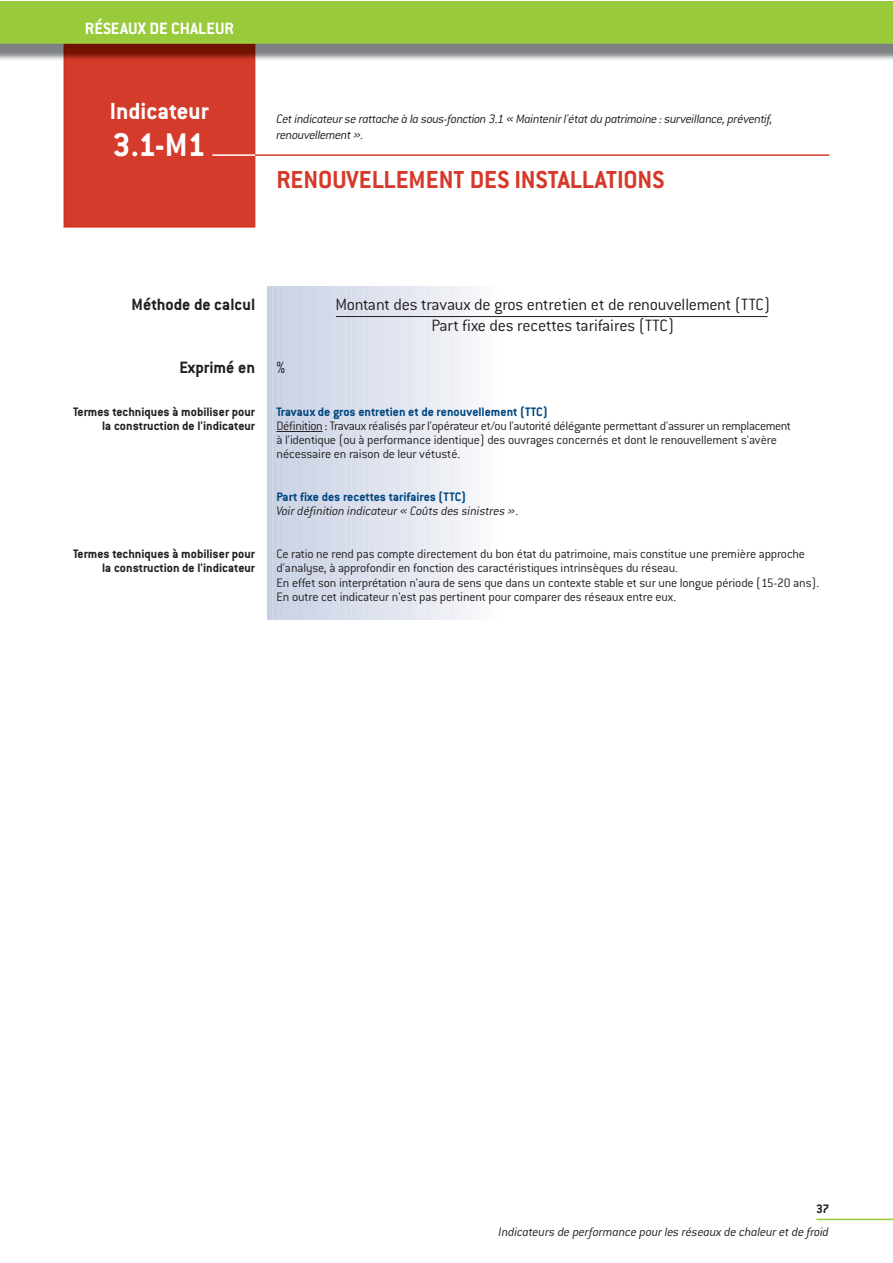
<style>
.page{position:relative;width:893px;height:1263px;background:#fff}
.page>*{position:absolute;margin:0;border:0;box-sizing:border-box;transform-origin:0 0}
.t1{font:700 36px "Conduit ITC";color:#fff}
.t2{font:700 27px "Conduit ITC";color:#d53929}
.t3{font:700 25.5px "Conduit ITC";color:#fff}
.t4{font:300 18px/21px "Conduit ITC";letter-spacing:-.015em;color:#231f20;text-align:center}
.t5{font:700 18px "Conduit ITC";color:#231f20}
.t6{font:700 18px "Conduit ITC";color:#fff}
.t7{font:300 13.5px/14.2px "Conduit ITC";letter-spacing:-.015em;color:#231f20}
.t8{font:italic 300 13.5px/14.2px "Conduit ITC";letter-spacing:-.015em;color:#231f20}
.t9{font:700 13.5px/14.2px "Conduit ITC";color:#231f20;text-align:right}
.t10{font:700 13.5px "Conduit ITC";color:#00467f}
.s1{font-weight:700;font-style:normal;color:#00467f}
.s2{font-style:normal}
</style>
<div class="page">
<img style="left:0;top:1px;width:892px;height:227px">
<div style="left:268px;top:286px;width:5px;height:333px;background:#c7d0e3"></div>
<div style="left:272px;top:286px;width:7px;height:333px;background:#c9d2e4"></div>
<div style="left:278px;top:286px;width:7px;height:333px;background:#cad2e4"></div>
<div style="left:284px;top:286px;width:7px;height:333px;background:#ccd4e5"></div>
<div style="left:290px;top:286px;width:7px;height:333px;background:#ccd5e6"></div>
<div style="left:296px;top:286px;width:7px;height:333px;background:#ced5e6"></div>
<div style="left:302px;top:286px;width:8px;height:333px;background:#cfd7e7"></div>
<div style="left:308px;top:286px;width:8px;height:333px;background:#d0d7e7"></div>
<div style="left:314px;top:286px;width:8px;height:333px;background:#d2d9e8"></div>
<div style="left:320px;top:286px;width:8px;height:333px;background:#d3d9e8"></div>
<div style="left:326px;top:286px;width:8px;height:333px;background:#d4dae9"></div>
<div style="left:333px;top:286px;width:7px;height:333px;background:#d5dcea"></div>
<div style="left:339px;top:286px;width:7px;height:333px;background:#d6dcea"></div>
<div style="left:345px;top:286px;width:7px;height:333px;background:#d7ddeb"></div>
<div style="left:351px;top:286px;width:7px;height:333px;background:#d9deec"></div>
<div style="left:357px;top:286px;width:7px;height:333px;background:#dadfec"></div>
<div style="left:363px;top:286px;width:7px;height:333px;background:#dce0ed"></div>
<div style="left:369px;top:286px;width:7px;height:333px;background:#dde2ed"></div>
<div style="left:375px;top:286px;width:7px;height:333px;background:#dee3ee"></div>
<div style="left:381px;top:286px;width:7px;height:333px;background:#e0e4ef"></div>
<div style="left:387px;top:286px;width:8px;height:333px;background:#e1e5ef"></div>
<div style="left:393px;top:286px;width:8px;height:333px;background:#e2e5ef"></div>
<div style="left:399px;top:286px;width:8px;height:333px;background:#e3e7f1"></div>
<div style="left:405px;top:286px;width:8px;height:333px;background:#e4e7f1"></div>
<div style="left:411px;top:286px;width:8px;height:333px;background:#e6e9f2"></div>
<div style="left:418px;top:286px;width:7px;height:333px;background:#e7ebf3"></div>
<div style="left:424px;top:286px;width:7px;height:333px;background:#e8ebf3"></div>
<div style="left:430px;top:286px;width:7px;height:333px;background:#ebedf4"></div>
<div style="left:436px;top:286px;width:7px;height:333px;background:#eceef4"></div>
<div style="left:442px;top:286px;width:7px;height:333px;background:#eef0f6"></div>
<div style="left:448px;top:286px;width:7px;height:333px;background:#eff0f6"></div>
<div style="left:454px;top:286px;width:7px;height:333px;background:#f0f2f7"></div>
<div style="left:460px;top:286px;width:7px;height:333px;background:#f3f4f9"></div>
<div style="left:466px;top:286px;width:8px;height:333px;background:#f4f5f9"></div>
<div style="left:472px;top:286px;width:8px;height:333px;background:#f5f6fa"></div>
<div style="left:478px;top:286px;width:8px;height:333px;background:#f8f9fb"></div>
<div style="left:484px;top:286px;width:8px;height:333px;background:#fafafc"></div>
<svg style="left:276px;top:431px;width:47px;height:1px"></svg>
<hr style="left:816px;top:1219px;width:76px;height:1px;background:#99ca3c">
<hr style="left:212px;top:154px;width:43px;height:2px;background:#fff">
<hr style="left:255px;top:154px;width:574px;height:2px;background:#d53929">
<hr style="left:336px;top:316px;width:432px;height:1px;background:#231f20">
<h3 class="t6" style="left:85px;top:18px;width:150px">RÉSEAUX DE CHALEUR</h3>
<h3 class="t3" style="left:110px;top:96px;width:100px">Indicateur</h3>
<h1 class="t1" style="left:112px;top:124px;width:95px">3.1-M1</h1>
<p class="t8" style="left:276px;top:110px;width:498px;line-height:16.2px">Cet indicateur se rattache à la sous-fonction 3.1 « Maintenir l'état du patrimoine : surveillance, préventif, renouvellement ».</p>
<h2 class="t2" style="left:276px;top:164px;width:389px">RENOUVELLEMENT DES INSTALLATIONS</h2>
<h3 class="t5" style="left:132px;top:294px;width:125px">Méthode de calcul</h3>
<h3 class="t5" style="left:179px;top:357px;width:77px">Exprimé en</h3>
<p class="t9" style="left:73px;top:404px;width:184px">Termes techniques à mobiliser pour la construction de l'indicateur</p>
<p class="t9" style="left:73px;top:547px;width:184px">Termes techniques à mobiliser pour la construction de l'indicateur</p>
<h3 class="t4" style="left:335px;top:294px;width:436px">Montant des travaux de gros entretien et de renouvellement (TTC)<br>Part fixe des recettes tarifaires (TTC)</h3>
<h3 class="t4" style="left:276px;top:357px;width:10px">%</h3>
<p class="t10" style="left:276px;top:404px;width:273px">Travaux de gros entretien et de renouvellement (TTC)</p>
<p class="t7" style="left:276px;top:419px;width:516px">Définition : Travaux réalisés par l'opérateur et/ou l'autorité délégante permettant d'assurer un remplacement à l'identique (ou à performance identique) des ouvrages concernés et dont le renouvellement s'avère nécessaire en raison de leur vétusté.</p>
<p class="t8" style="left:276px;top:490px;width:243px"><span class="s1">Part fixe des recettes tarifaires (TTC)<br></span>Voir définition indicateur « Coûts des sinistres »<span class="s2">.</span></p>
<p class="t7" style="left:276px;top:547px;width:544px">Ce ratio ne rend pas compte directement du bon état du patrimoine, mais constitue une première approche d'analyse, à approfondir en fonction des caractéristiques intrinsèques du réseau.<br>En effet son interprétation n'aura de sens que dans un contexte stable et sur une longue période (15-20 ans).<br>En outre cet indicateur n'est pas pertinent pour comparer des réseaux entre eux.</p>
<p class="t9" style="left:816px;top:1202px;width:15px">37</p>
<p class="t8" style="left:499px;top:1224px;width:332px">Indicateurs de performance pour les réseaux de chaleur et de froid</p>
</div>
